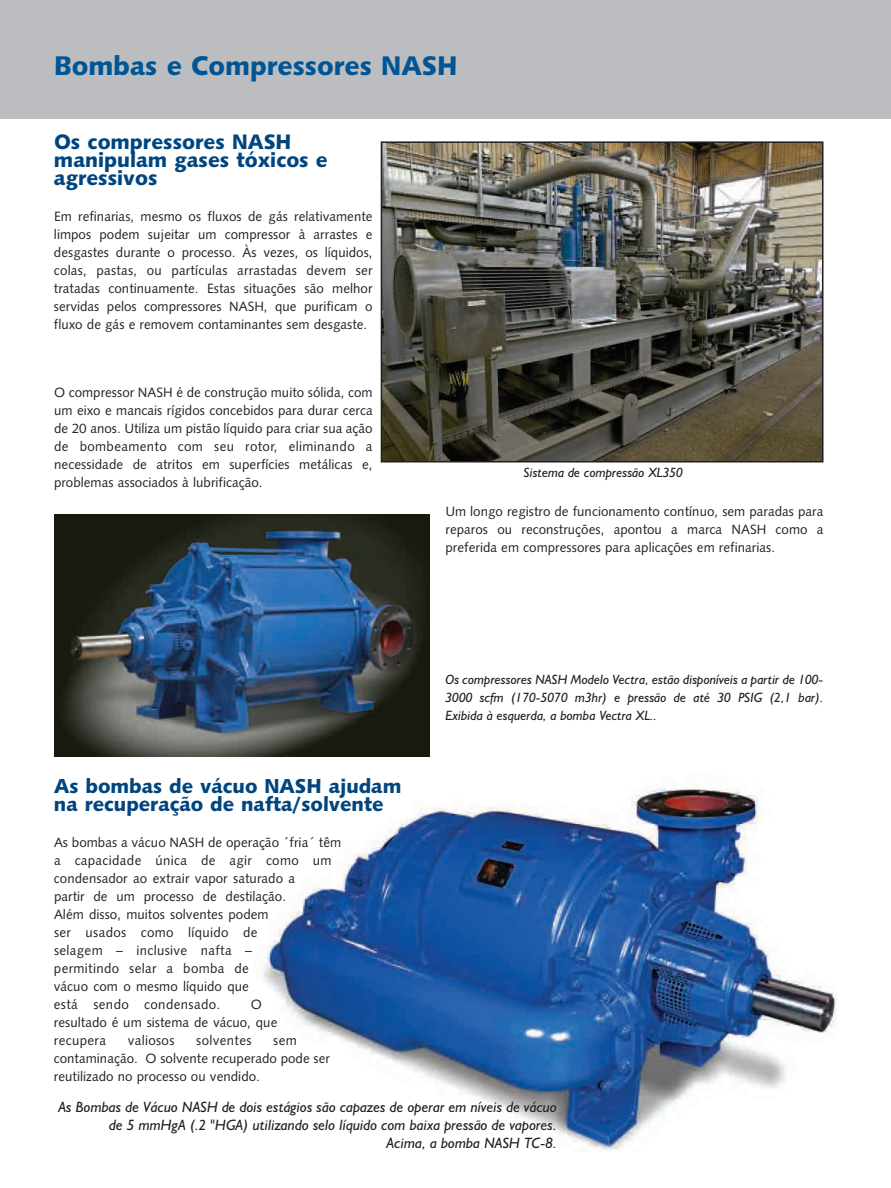
<style>
.page{position:relative;width:891px;height:1188px;background:#fff}
.page>*{position:absolute;margin:0;border:0;box-sizing:border-box;transform-origin:0 0}
.t1{font:27px "Humanist 531 BT Black A";color:#005595}
.t2{font:21px/18px "Humanist 531 BT Black A";color:#01457f}
.t3{font:20.25px/18px "Humanist 531 BT Black A";color:#01457f}
.t4{font:italic 15px/18px "Humanist 521 BT";color:#231f20;text-align:right}
.t5{font:13.5px/18px "Humanist 531 BT Roman A";color:#231f20;text-align:justify}
.t6{font:italic 13.5px/18px "Humanist 521 BT";color:#231f20;text-align:justify}
.t7{font:13.5px "Humanist 531 BT Roman A";letter-spacing:.02em;color:#231f20}
</style>
<div class="page">
<div style="left:0;top:0;width:891px;height:119px;background:#bcbdc0"></div>
<img style="left:384px;top:144px;width:437px;height:316px">
<div style="left:381px;top:141px;width:443px;height:322px;border:2px solid #231f20"></div>
<img style="left:54px;top:514px;width:376px;height:242px">
<img style="left:261px;top:784px;width:576px;height:368px">
<h1 class="t1" style="left:54px;top:49px;width:405px">Bombas e Compressores NASH</h1>
<h2 class="t2" style="left:54px;top:133px;width:275px">Os compressores NASH manipulam gases tóxicos e agressivos</h2>
<p class="t5" style="left:54px;top:208px;width:320px">Em refinarias, mesmo os fluxos de gás relativamente limpos podem sujeitar um compressor à arrastes e desgastes durante o processo. Às vezes, os líquidos, colas, pastas, ou partículas arrastadas devem ser tratadas continuamente. Estas situações são melhor servidas pelos compressores NASH, que purificam o fluxo de gás e removem contaminantes sem desgaste.</p>
<p class="t5" style="left:54px;top:383px;width:320px">O compressor NASH é de construção muito sólida, com um eixo e mancais rígidos concebidos para durar cerca de 20 anos. Utiliza um pistão líquido para criar sua ação de bombeamento com seu rotor, eliminando a necessidade de atritos em superfícies metálicas e, problemas associados à lubrificação.</p>
<p class="t6" style="left:524px;top:464px;width:161px">Sistema de compressão XL350</p>
<p class="t5" style="left:446px;top:502px;width:380px">Um longo registro de funcionamento contínuo, sem paradas para reparos ou reconstruções, apontou a marca NASH como a preferida em compressores para aplicações em refinarias.</p>
<h3 class="t3" style="left:54px;top:777px;width:349px">As bombas de vácuo NASH ajudam na recuperação de nafta/solvente</h3>
<p class="t5" style="left:54px;top:834px;width:289px;text-align:left">As bombas a vácuo NASH de operação ´fria´ têm a capacidade única de agir como um condensador ao extrair vapor saturado a<br>partir de um processo de destilação.<br>Além disso, muitos solventes podem<br>ser usados como líquido de<br>selagem – inclusive nafta –<br>permitindo selar a bomba de<br>vácuo com o mesmo líquido que<br>está sendo condensado.</p>
<p class="t5" style="left:54px;top:996px;width:225px;text-align:left;text-indent:197px">O resultado é um sistema de vácuo, que recupera</p>
<p class="t7" style="left:128px;top:1033px;width:48px">valiosos</p>
<p class="t7" style="left:196px;top:1033px;width:57px">solventes</p>
<p class="t5" style="left:54px;top:1032px;width:278px;text-align:left;text-indent:219px">sem contaminação. O solvente recuperado pode ser reutilizado no processo ou vendido.</p>
<p class="t6" style="left:445px;top:671px;width:380px">Os compressores NASH Modelo Vectra, estão disponíveis a partir de 100- 3000 scfm (170-5070 m3hr) e pressão de até 30 PSIG (2,1 bar).<br>Exibida à esquerda, a bomba Vectra XL..</p>
<p class="t4" style="left:58px;top:1098px;width:500px">As Bombas de Vácuo NASH de dois estágios são capazes de operar em níveis de vácuo de 5 mmHgA (.2 "HGA) utilizando selo líquido com baixa pressão de vapores.<br>Acima, a bomba NASH TC-8.</p>
</div>
